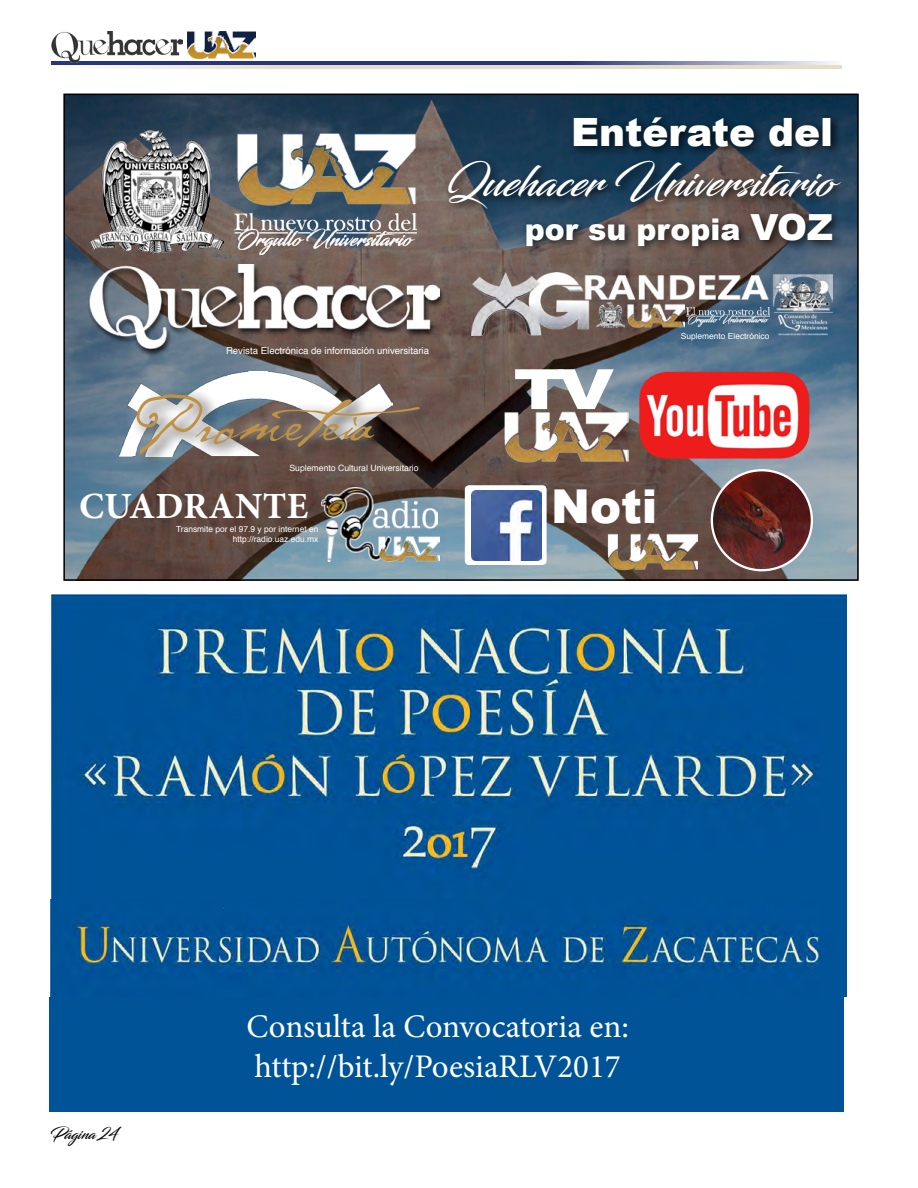
<style>
.page{position:relative;width:918px;height:1188px;background:#fff}
.page>*{position:absolute;margin:0;border:0;box-sizing:border-box;transform-origin:0 0}
.t1{font:70.35px "P22 Cezanne";color:#be9145}
.t2{font:900 55.5px "Arial";color:#fff;scale:1.29 1}
.t3{font:900 46.8px "Arial";color:#fff}
.t4{font:42px "Blacksword";color:#fff}
.t5{font:900 39px "Arial";color:#fff}
.t6{font:700 36.9px "Minion Pro";letter-spacing:.01em;color:#fff}
.t7{font:33px/39.6px "Minion Pro";color:#fff}
.t8{font:900 30px "Arial";color:#fff}
.t9{font:15px "Blacksword";color:#000}
.t10{font:9.6px "Helvetica";color:#fff}
.t11{font:8.7px "Helvetica";color:#fff}
.t12{font:8.4px/10.1px "Helvetica";color:#fff;text-align:right}
.s1{font-size:36px}
</style>
<div class="page">
<hr style="left:52px;top:62px;width:789px;height:3px;background:#283583">
<svg style="left:92px;top:65px;width:750px;height:4px;background:#e9dfca"></svg>
<img style="left:52px;top:31px;width:131px;height:32px">
<img style="left:187px;top:31px;width:69px;height:28px">
<img style="left:66px;top:97px;width:790px;height:481px">
<img style="left:235px;top:118px;width:181px;height:90px">
<img style="left:235px;top:213px;width:181px;height:41px">
<img style="left:89px;top:131px;width:135px;height:122px">
<div style="left:443px;top:112px;width:408px;height:145px;background:#000;opacity:.75"></div>
<div style="left:87px;top:264px;width:359px;height:93px;background:#000;opacity:.75"></div>
<img style="left:89px;top:265px;width:350px;height:84px">
<img style="left:119px;top:372px;width:274px;height:85px">
<svg style="left:131px;top:387px;width:306px;height:82px"></svg>
<div style="left:123px;top:380px;width:309px;height:87px;background:#fff;opacity:.75"></div>
<img style="left:472px;top:272px;width:361px;height:64px">
<img style="left:627px;top:299px;width:57px;height:29px">
<img style="left:687px;top:307px;width:82px;height:19px">
<img style="left:597px;top:302px;width:27px;height:26px">
<img style="left:321px;top:487px;width:117px;height:75px">
<img style="left:378px;top:532px;width:61px;height:30px">
<img style="left:639px;top:372px;width:170px;height:87px">
<div style="left:465px;top:485px;width:82px;height:80px;background:#fff;border-radius:4px"></div>
<img style="left:472px;top:490px;width:70px;height:70px">
<img style="left:607px;top:527px;width:90px;height:44px">
<img style="left:712px;top:470px;width:100px;height:100px;border-radius:50px">
<div style="left:711px;top:469px;width:102px;height:102px;border:2px solid #fff;border-radius:50%"></div>
<img style="left:503px;top:401px;width:126px;height:63px">
<img style="left:51px;top:594px;width:795px;height:402px">
<div style="left:49px;top:997px;width:795px;height:114px;background:#005397"></div>
<h3 class="t5" style="left:571px;top:104px;width:264px">Entérate del</h3>
<h3 class="t4" style="left:444px;top:157px;width:390px">Quehacer Universitario</h3>
<h3 class="t8" style="left:525px;top:207px;width:310px">por su propia <span class="s1">VOZ</span></h3>
<p class="t10" style="left:226px;top:343px;width:205px">Revista Electrónica de información universitaria</p>
<h1 class="t1" style="left:134px;top:374px;width:318px">Prometeia</h1>
<p class="t11" style="left:289px;top:462px;width:131px">Suplemento Cultural Universitario</p>
<h3 class="t6" style="left:79px;top:480px;width:231px">CUADRANTE</h3>
<p class="t12" style="left:176px;top:524px;width:144px">Transmite por el 97.9 y por internet en http://radio.uaz.edu.mx</p>
<h2 class="t2" style="left:513px;top:349px;width:79px">TV</h2>
<p class="t12" style="left:681px;top:332px;width:90px">Suplemento Electrónico</p>
<h3 class="t3" style="left:551px;top:472px;width:108px">Noti</h3>
<h3 class="t9" style="left:50px;top:1125px;width:70px">Página 24</h3>
<h3 class="t7" style="left:247px;top:1007px;width:384px">Consulta la Convocatoria en: http://bit.ly/PoesiaRLV2017</h3>
</div>
